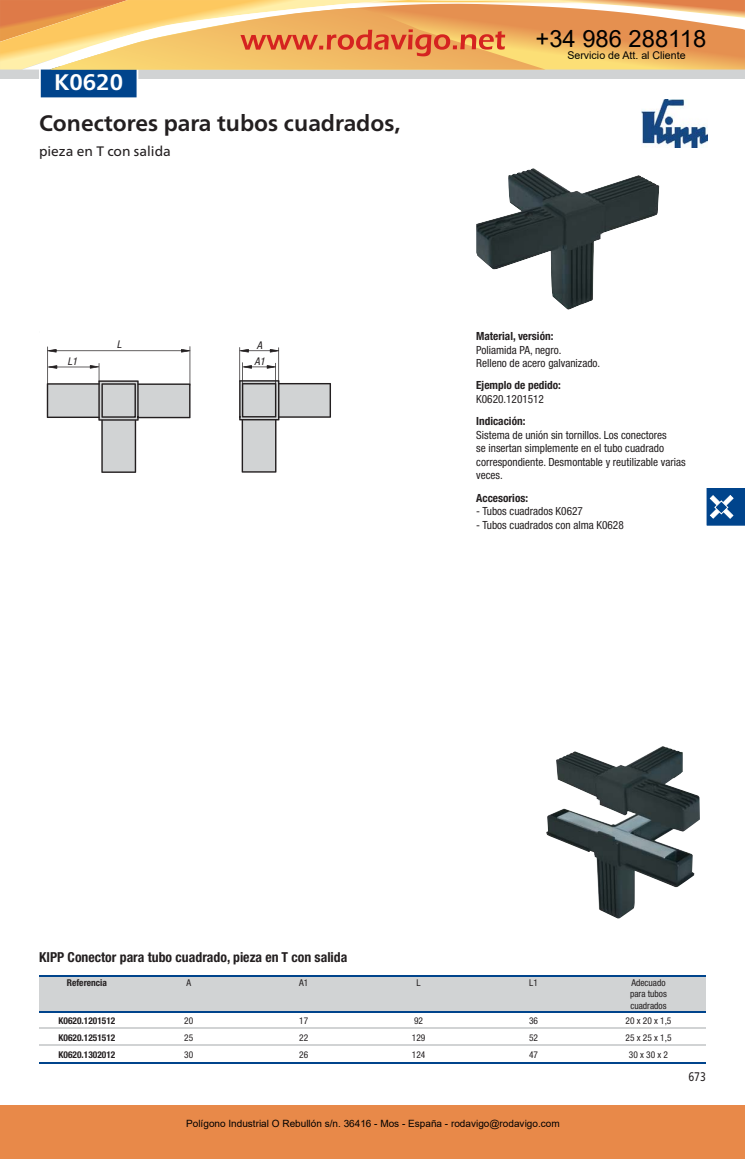
<style>
.page{position:relative;width:745px;height:1159px;background:#fff}
.page>*{position:absolute;margin:0;border:0;box-sizing:border-box;transform-origin:0 0}
.t1{font:23.75px "Arial";color:#000}
.t2{font:700 22.5px "Frutiger Neue LTW1 G";color:#231f20}
.t3{font:700 22.5px "Frutiger Neue LTW1 G";color:#fff}
.t4{font:700 condensed 13.75px "Helvetica Neue LTW1 G";color:#231f20}
.t5{font:13.75px "Frutiger Neue LTW1 G";color:#231f20}
.t6{font:12.5px "Frutiger Neue LTW1 G";color:#231f20;scale:.81 1}
.t7{font:condensed 11.25px/13.5px "Helvetica Neue LTW1 G";color:#231f20}
.t8{font:700 condensed 11.25px "Helvetica Neue LTW1 G";color:#231f20}
.t9{font:10.62px "Arial";color:#000}
.t10{font:italic condensed 10.62px "Helvetica Neue LTW1 G";color:#231f20}
.t11{font:10px "Arial";color:#000}
.t12{font:condensed 9.38px/11.6px "Helvetica Neue LTW1 G";color:#231f20}
.t13{font:700 condensed 9.38px "Helvetica Neue LTW1 G";color:#231f20}
</style>
<div class="page">
<img style="left:641px;top:100px;width:65px;height:48px">
<svg style="left:706px;top:488px;width:38px;height:38px"></svg>
<img style="left:476px;top:168px;width:183px;height:142px">
<hr style="left:239px;top:347px;width:1px;height:35px;background:#231f20">
<hr style="left:278px;top:347px;width:1px;height:35px;background:#231f20">
<hr style="left:240px;top:350px;width:37px;height:1px;background:#231f20">
<hr style="left:49px;top:350px;width:140px;height:1px;background:#231f20">
<hr style="left:47px;top:346px;width:1px;height:38px;background:#231f20">
<hr style="left:189px;top:346px;width:1px;height:39px;background:#231f20">
<svg style="left:181px;top:349px;width:9px;height:3px"></svg>
<svg style="left:270px;top:349px;width:9px;height:3px"></svg>
<svg style="left:47px;top:349px;width:9px;height:3px"></svg>
<svg style="left:47px;top:363px;width:143px;height:110px"></svg>
<svg style="left:239px;top:349px;width:10px;height:3px"></svg>
<svg style="left:239px;top:362px;width:92px;height:111px"></svg>
<img style="left:546px;top:746px;width:153px;height:172px">
<hr style="left:39px;top:976px;width:666px;height:1px;background:#00448c">
<div style="left:39px;top:977px;width:666px;height:34px;background:#d1d3d4"></div>
<hr style="left:39px;top:1011px;width:666px;height:1px;background:#00448c">
<hr style="left:39px;top:1027px;width:666px;height:1px;background:#d1d3d4">
<hr style="left:39px;top:1044px;width:666px;height:2px;background:#d1d3d4">
<hr style="left:39px;top:1062px;width:666px;height:1px;background:#00448c">
<div style="left:0;top:1105px;width:744px;height:54px;background:#e88949"></div>
<svg style="left:0;top:0;width:744px;height:98px"></svg>
<h1 class="t1" style="left:535px;top:22px;width:172px">+34 986 288118</h1>
<h2 class="t3" style="left:54px;top:74px;width:70px">K0620</h2>
<h2 class="t2" style="left:39px;top:115px;width:362px">Conectores para tubos cuadrados,</h2>
<p class="t5" style="left:39px;top:146px;width:133px">pieza en T con salida</p>
<p class="t10" style="left:67px;top:355px;width:11px">L1</p>
<p class="t10" style="left:117px;top:338px;width:6px">L</p>
<p class="t10" style="left:257px;top:339px;width:7px">A</p>
<p class="t10" style="left:254px;top:355px;width:12px">A1</p>
<p class="t9" style="left:567px;top:48px;width:120px">Servicio de Att. al Cliente</p>
<p class="t8" style="left:476px;top:332px;width:79px">Material, versión:</p>
<p class="t7" style="left:476px;top:344px;width:125px">Poliamida PA, negro.<br>Relleno de acero galvanizado.</p>
<p class="t8" style="left:476px;top:381px;width:86px">Ejemplo de pedido:</p>
<p class="t7" style="left:476px;top:393px;width:69px">K0620.1201512</p>
<p class="t8" style="left:476px;top:417px;width:51px">Indicación:</p>
<p class="t7" style="left:476px;top:429px;width:211px">Sistema de unión sin tornillos. Los conectores<br>se insertan simplemente en el tubo cuadrado correspondiente. Desmontable y reutilizable varias veces.</p>
<p class="t8" style="left:476px;top:494px;width:53px">Accesorios:</p>
<p class="t7" style="left:476px;top:506px;width:108px">- Tubos cuadrados K0627</p>
<p class="t7" style="left:476px;top:519px;width:149px">- Tubos cuadrados con alma K0628</p>
<p class="t4" style="left:39px;top:952px;width:310px">KIPP Conector para tubo cuadrado, pieza en T con salida</p>
<p class="t13" style="left:67px;top:979px;width:41px">Referencia</p>
<p class="t12" style="left:186px;top:978px;width:6px">A</p>
<p class="t12" style="left:299px;top:978px;width:11px">A1</p>
<p class="t12" style="left:416px;top:978px;width:6px">L</p>
<p class="t12" style="left:529px;top:978px;width:10px">L1</p>
<p class="t12" style="left:629px;top:978px;width:38px">Adecuado para tubos cuadrados</p>
<p class="t13" style="left:58px;top:1017px;width:58px">K0620.1201512</p>
<p class="t12" style="left:184px;top:1015px;width:11px">20</p>
<p class="t12" style="left:299px;top:1015px;width:11px">17</p>
<p class="t12" style="left:414px;top:1015px;width:10px">92</p>
<p class="t12" style="left:528px;top:1015px;width:11px">36</p>
<p class="t12" style="left:625px;top:1015px;width:47px">20 x 20 x 1,5</p>
<p class="t13" style="left:58px;top:1034px;width:58px">K0620.1251512</p>
<p class="t12" style="left:184px;top:1033px;width:11px">25</p>
<p class="t12" style="left:299px;top:1033px;width:11px">22</p>
<p class="t12" style="left:411px;top:1033px;width:15px">129</p>
<p class="t12" style="left:528px;top:1033px;width:10px">52</p>
<p class="t12" style="left:625px;top:1033px;width:47px">25 x 25 x 1,5</p>
<p class="t13" style="left:58px;top:1051px;width:58px">K0620.1302012</p>
<p class="t12" style="left:184px;top:1050px;width:11px">30</p>
<p class="t12" style="left:299px;top:1050px;width:11px">26</p>
<p class="t12" style="left:411px;top:1050px;width:15px">124</p>
<p class="t12" style="left:529px;top:1050px;width:10px">47</p>
<p class="t12" style="left:628px;top:1050px;width:41px">30 x 30 x 2</p>
<p class="t11" style="left:186px;top:1117px;width:375px">Polígono Industrial O Rebullón s/n. 36416 - Mos - España - rodavigo@rodavigo.com</p>
<p class="t6" style="left:688px;top:1071px;width:23px">673</p>
</div>
